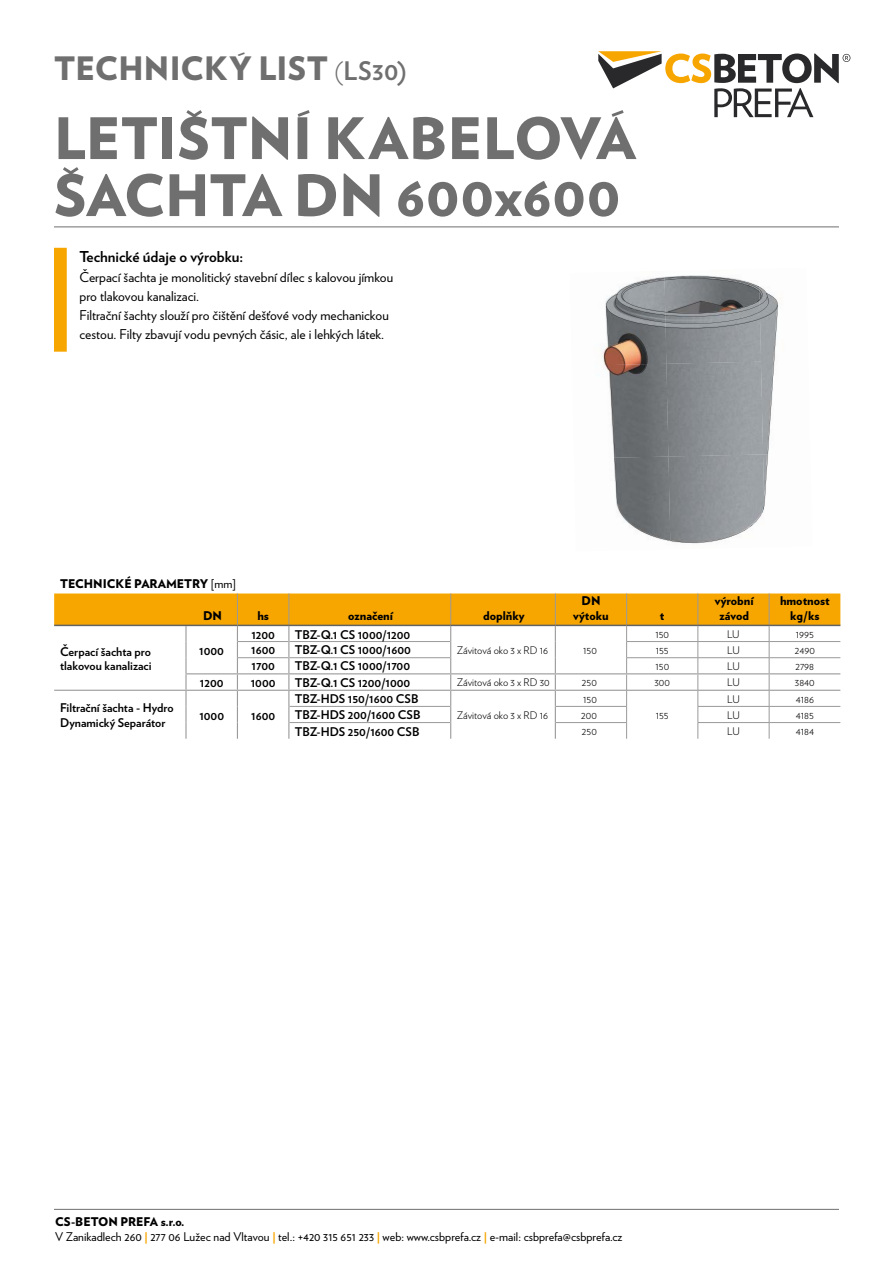
<style>
.page{position:relative;width:893px;height:1263px;background:#fff}
.page>*{position:absolute;margin:0;border:0;box-sizing:border-box;transform-origin:0 0}
.t1{font:900 57px/57px "Verlag ACCENT";color:#706f6f}
.t2{font:900 32.25px "Verlag ACCENT";letter-spacing:.005em;color:#706f6f}
.t3{font:700 15px "Verlag";color:#000}
.t4{font:13.5px/19.2px "Verlag";color:#000}
.t5{font:700 12px/14.4px "Verlag";color:#000}
.t6{font:12px/14.4px "Verlag";color:#000}
.t7{font:900 12px/14.4px "Verlag";color:#000;text-align:center}
.t8{font:300 10.5px "Verlag";color:#000}
.s1{font-weight:300;font-size:25.5px}
.s2{font-weight:700;font-size:25.5px}
.s3{font-weight:400}
.s4{font-weight:900}
.s5{font-weight:900;color:#f7a600}
</style>
<div class="page">
<svg style="left:598px;top:51px;width:252px;height:66px"></svg>
<hr style="left:54px;top:1209px;width:785px;height:1px;background:#706f6f">
<hr style="left:54px;top:226px;width:785px;height:1px;background:#706f6f">
<div style="left:54px;top:248px;width:13px;height:104px;background:#f7a600"></div>
<svg style="left:604px;top:276px;width:174px;height:267px;background:#949698"></svg>
<svg style="left:54px;top:593px;width:786px;height:146px"></svg>
<hr style="left:185px;top:673px;width:52px;height:1px;background:#9b9a9a">
<hr style="left:555px;top:673px;width:72px;height:1px;background:#9b9a9a">
<hr style="left:237px;top:673px;width:52px;height:1px;background:#9b9a9a">
<hr style="left:289px;top:673px;width:162px;height:1px;background:#9b9a9a">
<hr style="left:451px;top:673px;width:104px;height:1px;background:#9b9a9a">
<hr style="left:627px;top:673px;width:71px;height:1px;background:#9b9a9a">
<hr style="left:698px;top:673px;width:71px;height:1px;background:#9b9a9a">
<hr style="left:769px;top:673px;width:71px;height:1px;background:#9b9a9a">
<hr style="left:54px;top:625px;width:132px;height:1px;background:#646363">
<hr style="left:186px;top:625px;width:51px;height:1px;background:#646363">
<hr style="left:237px;top:625px;width:52px;height:1px;background:#646363">
<hr style="left:289px;top:625px;width:162px;height:1px;background:#646363">
<hr style="left:451px;top:625px;width:104px;height:1px;background:#646363">
<hr style="left:555px;top:625px;width:72px;height:1px;background:#646363">
<hr style="left:627px;top:625px;width:71px;height:1px;background:#646363">
<hr style="left:698px;top:625px;width:71px;height:1px;background:#646363">
<hr style="left:769px;top:625px;width:71px;height:1px;background:#646363">
<hr style="left:237px;top:593px;width:1px;height:32px;background:#9b9a9a">
<h2 class="t2" style="left:54px;top:52px;width:354px">TECHNICKÝ LIST <span class="s1">(</span><span class="s2">LS30)</span></h2>
<h1 class="t1" style="left:54px;top:116px;width:583px">LETIŠTNÍ KABELOVÁ<br>ŠACHTA DN 600x600</h1>
<p class="t3" style="left:80px;top:245px;width:165px">Technické údaje o výrobku:</p>
<p class="t4" style="left:80px;top:266px;width:315px">Čerpací šachta je monolitický stavební dílec s kalovou jímkou pro tlakovou kanalizaci.<br>Filtrační šachty slouží pro čištění dešťové vody mechanickou cestou. Filty zbavují vodu pevných čásic, ale i lehkých látek.</p>
<p class="t7" style="left:60px;top:576px;width:177px">TECHNICKÉ PARAMETRY <span class="s3">[mm]</span></p>
<p class="t7" style="left:203px;top:608px;width:21px">DN</p>
<p class="t7" style="left:257px;top:608px;width:13px">hs</p>
<p class="t7" style="left:348px;top:608px;width:46px">označení</p>
<p class="t7" style="left:483px;top:608px;width:43px">doplňky</p>
<p class="t5" style="left:251px;top:626px;width:25px">1200</p>
<p class="t5" style="left:295px;top:626px;width:117px">TBZ-Q.1 CS 1000/1200</p>
<p class="t7" style="left:573px;top:593px;width:37px">DN výtoku</p>
<p class="t7" style="left:660px;top:608px;width:6px">t</p>
<p class="t7" style="left:715px;top:593px;width:40px">výrobní závod</p>
<p class="t7" style="left:780px;top:593px;width:51px">hmotnost kg/ks</p>
<p class="t8" style="left:655px;top:626px;width:15px">150</p>
<p class="t8" style="left:727px;top:626px;width:14px">LU</p>
<p class="t8" style="left:796px;top:626px;width:20px">1995</p>
<p class="t5" style="left:60px;top:643px;width:93px">Čerpací šachta pro tlakovou kanalizaci</p>
<p class="t5" style="left:199px;top:642px;width:26px">1000</p>
<p class="t5" style="left:251px;top:642px;width:26px">1600</p>
<p class="t5" style="left:295px;top:642px;width:118px">TBZ-Q.1 CS 1000/1600</p>
<p class="t8" style="left:656px;top:642px;width:14px">155</p>
<p class="t8" style="left:727px;top:642px;width:14px">LU</p>
<p class="t8" style="left:795px;top:642px;width:21px">2490</p>
<p class="t5" style="left:251px;top:658px;width:25px">1700</p>
<p class="t5" style="left:295px;top:658px;width:117px">TBZ-Q.1 CS 1000/1700</p>
<p class="t8" style="left:655px;top:658px;width:15px">150</p>
<p class="t8" style="left:727px;top:658px;width:14px">LU</p>
<p class="t8" style="left:796px;top:658px;width:20px">2798</p>
<p class="t8" style="left:457px;top:642px;width:93px">Závitová oko 3 x RD 16</p>
<p class="t8" style="left:583px;top:642px;width:15px">150</p>
<p class="t5" style="left:200px;top:675px;width:25px">1200</p>
<p class="t5" style="left:251px;top:675px;width:26px">1000</p>
<p class="t5" style="left:295px;top:675px;width:117px">TBZ-Q.1 CS 1200/1000</p>
<p class="t8" style="left:457px;top:675px;width:94px">Závitová oko 3 x RD 30</p>
<p class="t8" style="left:582px;top:675px;width:16px">250</p>
<p class="t8" style="left:654px;top:675px;width:17px">300</p>
<p class="t8" style="left:727px;top:675px;width:14px">LU</p>
<p class="t8" style="left:795px;top:675px;width:21px">3840</p>
<p class="t5" style="left:60px;top:700px;width:115px">Filtrační šachta - Hydro<br>Dynamický Separátor</p>
<p class="t5" style="left:199px;top:707px;width:26px">1000</p>
<p class="t5" style="left:251px;top:707px;width:26px">1600</p>
<p class="t5" style="left:295px;top:691px;width:125px">TBZ-HDS 150/1600 CSB</p>
<p class="t8" style="left:583px;top:691px;width:15px">150</p>
<p class="t8" style="left:727px;top:691px;width:14px">LU</p>
<p class="t8" style="left:796px;top:691px;width:20px">4186</p>
<p class="t5" style="left:295px;top:707px;width:127px">TBZ-HDS 200/1600 CSB</p>
<p class="t8" style="left:581px;top:707px;width:17px">200</p>
<p class="t8" style="left:727px;top:707px;width:14px">LU</p>
<p class="t8" style="left:796px;top:707px;width:20px">4185</p>
<p class="t5" style="left:295px;top:723px;width:126px">TBZ-HDS 250/1600 CSB</p>
<p class="t8" style="left:582px;top:723px;width:16px">250</p>
<p class="t8" style="left:727px;top:723px;width:14px">LU</p>
<p class="t8" style="left:796px;top:723px;width:20px">4184</p>
<p class="t8" style="left:457px;top:707px;width:93px">Závitová oko 3 x RD 16</p>
<p class="t8" style="left:656px;top:707px;width:14px">155</p>
<p class="t6" style="left:55px;top:1214px;width:569px"><span class="s4">CS-BETON PREFA s.r.o.<br></span>V Zanikadlech 260 <span class="s5">|</span> 277 06 Lužec nad Vltavou <span class="s5">|</span> tel.: +420 315 651 233 <span class="s5">|</span> web: www.csbprefa.cz <span class="s5">|</span> e-mail: csbprefa@csbprefa.cz</p>
</div>
